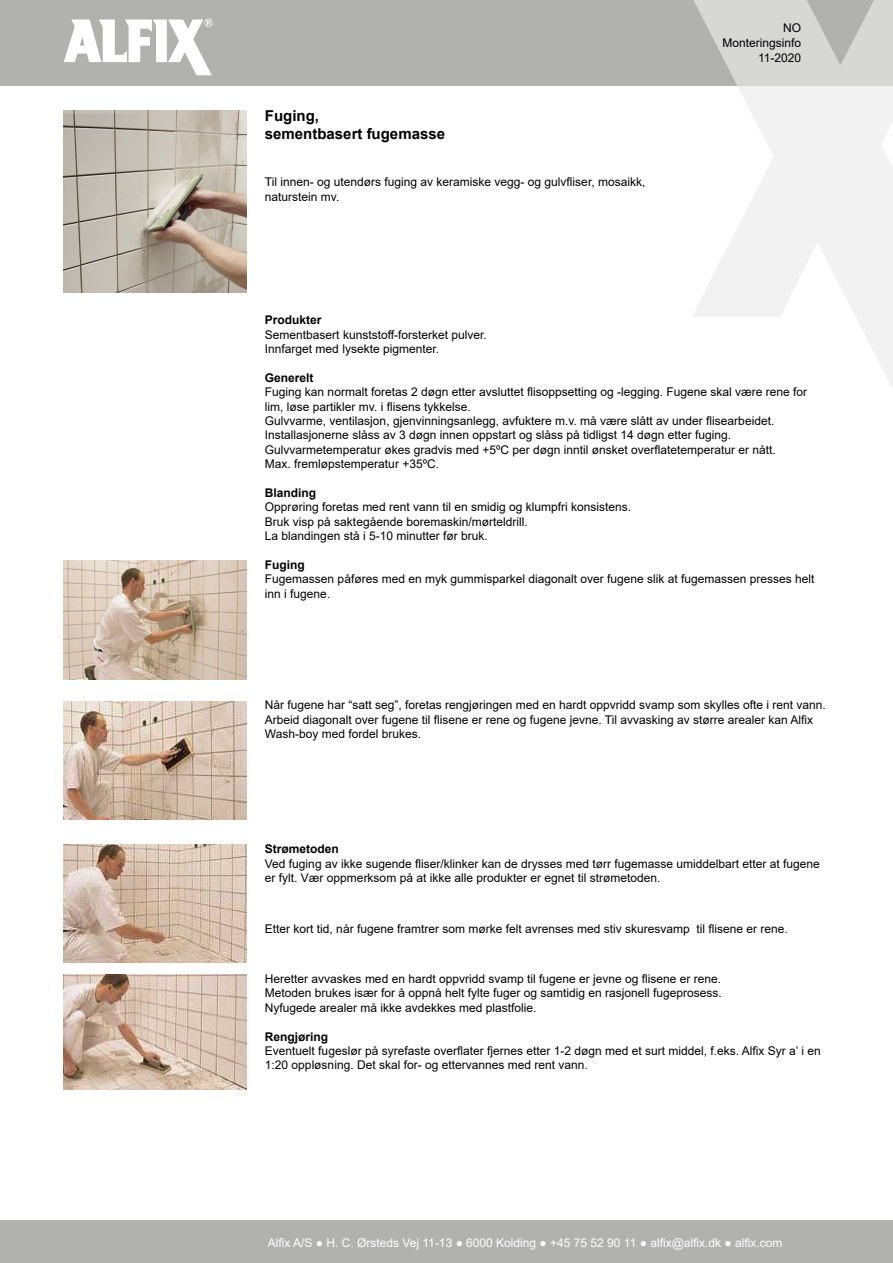
<style>
.page{position:relative;width:893px;height:1263px;background:#fff}
.page>*{position:absolute;margin:0;border:0;box-sizing:border-box;transform-origin:0 0}
.Brødtekst{font:700 15px "Arial";color:#000}
.Brødtekst-2{font:12px/14.4px "Arial";color:#000}
.t1{font:12px "Arial";color:#fff}
.Brødtekst-3{font:700 12px "Arial";color:#000}
</style>
<div class="page">
<div style="left:0;top:0;width:893px;height:85px;background:#b1b1b0"></div>
<div style="left:0;top:1220px;width:893px;height:43px;background:#b1b1b0"></div>
<svg style="left:691px;top:0;width:202px;height:388px"></svg>
<svg style="left:64px;top:19px;width:149px;height:56px"></svg>
<img style="left:64px;top:111px;width:183px;height:181px">
<img style="left:64px;top:560px;width:183px;height:119px">
<img style="left:64px;top:701px;width:183px;height:119px">
<img style="left:64px;top:844px;width:183px;height:119px">
<img style="left:64px;top:974px;width:183px;height:115px">
<p class="Brødtekst" style="left:265px;top:106px;width:56px">Fuging,</p>
<p class="Brødtekst" style="left:265px;top:124px;width:182px">sementbasert fugemasse</p>
<p class="Brødtekst-2" style="left:265px;top:175px;width:382px">Til innen- og utendørs fuging av keramiske vegg- og gulvfliser, mosaikk,</p>
<p class="Brødtekst-2" style="left:265px;top:189px;width:76px">naturstein mv.</p>
<p class="Brødtekst-2" style="left:783px;top:20px;width:19px">NO</p>
<p class="Brødtekst-2" style="left:723px;top:35px;width:80px">Monteringsinfo</p>
<p class="Brødtekst-2" style="left:758px;top:50px;width:45px">11-2020</p>
<p class="Brødtekst-3" style="left:265px;top:311px;width:58px">Produkter</p>
<p class="Brødtekst-2" style="left:265px;top:327px;width:223px">Sementbasert kunststoff-forsterket pulver.</p>
<p class="Brødtekst-2" style="left:265px;top:341px;width:176px">Innfarget med lysekte pigmenter.</p>
<p class="Brødtekst-3" style="left:265px;top:369px;width:50px">Generelt</p>
<p class="Brødtekst-2" style="left:265px;top:385px;width:544px">Fuging kan normalt foretas 2 døgn etter avsluttet flisoppsetting og -legging. Fugene skal være rene for lim, løse partikler mv. i flisens tykkelse.</p>
<p class="Brødtekst-2" style="left:265px;top:413px;width:511px">Gulvvarme, ventilasjon, gjenvinningsanlegg, avfuktere m.v. må være slått av under flisearbeidet.</p>
<p class="Brødtekst-2" style="left:265px;top:428px;width:468px">Installasjonerne slåss av 3 døgn innen oppstart og slåss på tidligst 14 døgn etter fuging.</p>
<p class="Brødtekst-2" style="left:265px;top:442px;width:512px">Gulvvarmetemperatur økes gradvis med +5ºC per døgn inntil ønsket overflatetemperatur er nått.</p>
<p class="Brødtekst-2" style="left:265px;top:457px;width:176px">Max. fremløpstemperatur +35ºC.</p>
<p class="Brødtekst-3" style="left:265px;top:484px;width:53px">Blanding</p>
<p class="Brødtekst-2" style="left:265px;top:500px;width:368px">Opprøring foretas med rent vann til en smidig og klumpfri konsistens.</p>
<p class="Brødtekst-2" style="left:265px;top:514px;width:264px">Bruk visp på saktegående boremaskin/mørteldrill.</p>
<p class="Brødtekst-2" style="left:265px;top:529px;width:224px">La blandingen stå i 5-10 minutter før bruk.</p>
<p class="Brødtekst-3" style="left:265px;top:556px;width:41px">Fuging</p>
<p class="Brødtekst-2" style="left:265px;top:572px;width:551px">Fugemassen påføres med en myk gummisparkel diagonalt over fugene slik at fugemassen presses helt inn i fugene.</p>
<p class="Brødtekst-2" style="left:265px;top:698px;width:562px">Når fugene har “satt seg”, foretas rengjøringen med en hardt oppvridd svamp som skylles ofte i rent vann.<br>Arbeid diagonalt over fugene til flisene er rene og fugene jevne. Til avvasking av større arealer kan Alfix<br>Wash-boy med fordel brukes.</p>
<p class="Brødtekst-3" style="left:265px;top:841px;width:76px">Strømetoden</p>
<p class="Brødtekst-2" style="left:265px;top:856px;width:556px">Ved fuging av ikke sugende fliser/klinker kan de drysses med tørr fugemasse umiddelbart etter at fugene er fylt. Vær oppmerksom på at ikke alle produkter er egnet til strømetoden.</p>
<p class="Brødtekst-2" style="left:265px;top:921px;width:524px">Etter kort tid, når fugene framtrer som mørke felt avrenses med stiv skuresvamp til flisene er rene.</p>
<p class="Brødtekst-2" style="left:265px;top:971px;width:458px">Heretter avvaskes med en hardt oppvridd svamp til fugene er jevne og flisene er rene.</p>
<p class="Brødtekst-2" style="left:265px;top:986px;width:458px">Metoden brukes især for å oppnå helt fylte fuger og samtidig en rasjonell fugeprosess.</p>
<p class="Brødtekst-2" style="left:265px;top:1000px;width:273px">Nyfugede arealer må ikke avdekkes med plastfolie.</p>
<p class="Brødtekst-3" style="left:265px;top:1028px;width:65px">Rengjøring</p>
<p class="Brødtekst-2" style="left:265px;top:1043px;width:557px">Eventuelt fugeslør på syrefaste overflater fjernes etter 1-2 døgn med et surt middel, f.eks. Alfix Syr a’ i en<br>1:20 oppløsning. Det skal for- og ettervannes med rent vann.</p>
<p class="t1" style="left:268px;top:1234px;width:516px">Alfix A/S ● H. C. Ørsteds Vej 11-13 ● 6000 Kolding ● +45 75 52 90 11 ● alfix@alfix.dk ● alfix.com</p>
</div>
